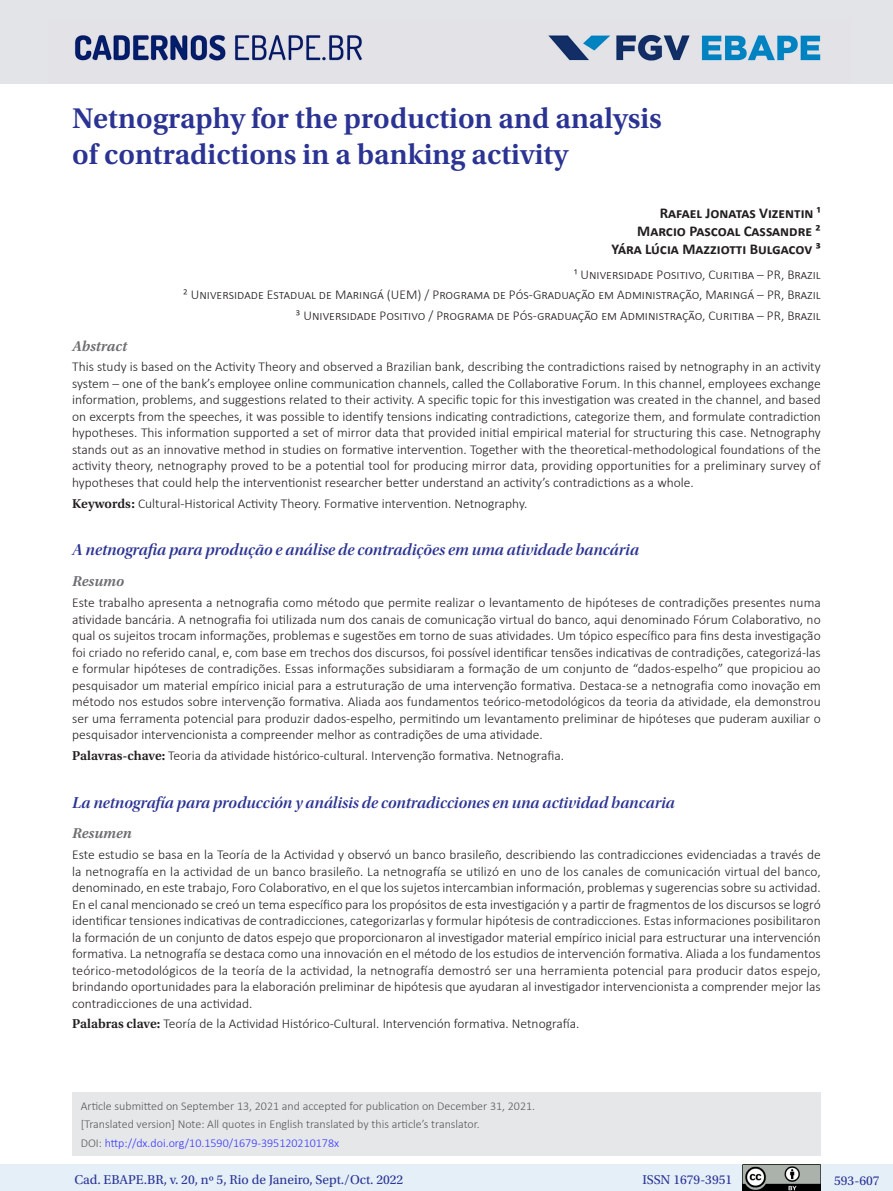
<style>
.page{position:relative;width:893px;height:1191px;background:#fff}
.page>*{position:absolute;margin:0;border:0;box-sizing:border-box;transform-origin:0 0}
._01_título_PT{font:600 30px/36px "Utopia Std";color:#2b3393}
._03_3_1_título_IN{font:16.5px "Utopia Std Semibold Disp It";color:#2b3393}
._02_autores{font:700 15px "Calibri";color:#231f20}
._03_0_titulo_resumo{font:italic 600 15px "Utopia Std";color:#6c6d70}
._03_1_1_resumo_PT{font:300 13.5px/16.5px "Calibri";color:#231f20;text-align:justify}
._03_3_2_resumo_IN{font:300 13.5px/16.5px "Calibri";color:#231f20;text-align:justify}
._02_autores_-_tit{font:300 13.5px "Calibri";color:#231f20}
._03_1_2_Keywords{font:300 13.5px "Calibri";color:#231f20}
._03_1_2_palavras-cha{font:300 13.5px "Calibri";color:#231f20}
.t1{font:13.5px "Utopia Std";color:#2b3393}
._06_3_nota_de_rodape{font:300 12px "Calibri";color:#57585a}
._06_3_nota_de_rodape-2{font:300 12px "Calibri";color:#33f}
.s1{font-family:"Utopia Std";font-weight:600}
.s2{color:#57585a}
</style>
<div class="page">
<div style="left:0;top:1164px;width:893px;height:27px;background:#e4eff8"></div>
<img style="left:743px;top:1164px;width:78px;height:27px">
<div style="left:0;top:0;width:893px;height:84px;background:#e3e4e8"></div>
<img style="left:74px;top:34px;width:747px;height:27px">
<div style="left:72px;top:1092px;width:749px;height:63px;background:#e6e7e9"></div>
<p class="_01_título_PT" style="left:72px;top:101px;width:591px">Netnography for the production and analysis of contradictions in a banking activity</p>
<p class="_02_autores" style="left:660px;top:203px;width:162px">Rafael Jonatas Vizentin ¹</p>
<p class="_02_autores" style="left:637px;top:221px;width:185px">Marcio Pascoal Cassandre ²</p>
<p class="_02_autores" style="left:612px;top:239px;width:211px">Yára Lúcia Mazziotti Bulgacov ³</p>
<p class="_02_autores_-_tit" style="left:574px;top:266px;width:248px">¹ Universidade Positivo, Curitiba – PR, Brazil</p>
<p class="_02_autores_-_tit" style="left:183px;top:286px;width:639px">² Universidade Estadual de Maringá (UEM) / Programa de Pós-Graduação em Administração, Maringá – PR, Brazil</p>
<p class="_02_autores_-_tit" style="left:296px;top:307px;width:526px">³ Universidade Positivo / Programa de Pós-graduação em Administração, Curitiba – PR, Brazil</p>
<p class="_03_0_titulo_resumo" style="left:72px;top:337px;width:57px">Abstract</p>
<p class="_03_3_2_resumo_IN" style="left:72px;top:358px;width:750px">This study is based on the Activity Theory and observed a Brazilian bank, describing the contradictions raised by netnography in an activity system – one of the bank’s employee online communication channels, called the Collaborative Forum. In this channel, employees exchange information, problems, and suggestions related to their activity. A specific topic for this investigation was created in the channel, and based on excerpts from the speeches, it was possible to identify tensions indicating contradictions, categorize them, and formulate contradiction hypotheses. This information supported a set of mirror data that provided initial empirical material for structuring this case. Netnography stands out as an innovative method in studies on formative intervention. Together with the theoretical-methodological foundations of the activity theory, netnography proved to be a potential tool for producing mirror data, providing opportunities for a preliminary survey of hypotheses that could help the interventionist researcher better understand an activity’s contradictions as a whole.</p>
<p class="_03_1_2_Keywords" style="left:72px;top:495px;width:457px"><span class="s1">Keywords:</span> Cultural-Historical Activity Theory. Formative intervention. Netnography.</p>
<p class="_03_3_1_título_IN" style="left:72px;top:541px;width:568px">A netnografia para produção e análise de contradições em uma atividade bancária</p>
<p class="_03_0_titulo_resumo" style="left:72px;top:573px;width:53px">Resumo</p>
<p class="_03_1_1_resumo_PT" style="left:72px;top:594px;width:750px">Este trabalho apresenta a netnografia como método que permite realizar o levantamento de hipóteses de contradições presentes numa atividade bancária. A netnografia foi utilizada num dos canais de comunicação virtual do banco, aqui denominado Fórum Colaborativo, no qual os sujeitos trocam informações, problemas e sugestões em torno de suas atividades. Um tópico específico para fins desta investigação foi criado no referido canal, e, com base em trechos dos discursos, foi possível identificar tensões indicativas de contradições, categorizá-las e formular hipóteses de contradições. Essas informações subsidiaram a formação de um conjunto de “dados-espelho” que propiciou ao pesquisador um material empírico inicial para a estruturação de uma intervenção formativa. Destaca-se a netnografia como inovação em método nos estudos sobre intervenção formativa. Aliada aos fundamentos teórico-metodológicos da teoria da atividade, ela demonstrou ser uma ferramenta potencial para produzir dados-espelho, permitindo um levantamento preliminar de hipóteses que puderam auxiliar o pesquisador intervencionista a compreender melhor as contradições de uma atividade.</p>
<p class="_03_1_2_Keywords" style="left:72px;top:747px;width:493px"><span class="s1">Palavras-chave:</span> Teoria da atividade histórico-cultural. Intervenção formativa. Netnografia.</p>
<p class="_03_3_1_título_IN" style="left:72px;top:793px;width:604px">La netnografía para producción y análisis de contradicciones en una actividad bancaria</p>
<p class="_03_0_titulo_resumo" style="left:72px;top:825px;width:61px">Resumen</p>
<p class="_03_1_1_resumo_PT" style="left:72px;top:846px;width:750px">Este estudio se basa en la Teoría de la Actividad y observó un banco brasileño, describiendo las contradicciones evidenciadas a través de la netnografía en la actividad de un banco brasileño. La netnografía se utilizó en uno de los canales de comunicación virtual del banco, denominado, en este trabajo, Foro Colaborativo, en el que los sujetos intercambian información, problemas y sugerencias sobre su actividad.<br>En el canal mencionado se creó un tema específico para los propósitos de esta investigación y a partir de fragmentos de los discursos se logró identificar tensiones indicativas de contradicciones, categorizarlas y formular hipótesis de contradicciones. Estas informaciones posibilitaron la formación de un conjunto de datos espejo que proporcionaron al investigador material empírico inicial para estructurar una intervención formativa. La netnografía se destaca como una innovación en el método de los estudios de intervención formativa. Aliada a los fundamentos teórico-metodológicos de la teoría de la actividad, la netnografía demostró ser una herramienta potencial para producir datos espejo, brindando oportunidades para la elaboración preliminar de hipótesis que ayudaran al investigador intervencionista a comprender mejor las contradicciones de una actividad.</p>
<p class="_03_1_2_palavras-cha" style="left:72px;top:1015px;width:509px"><span class="s1">Palabras clave:</span> Teoría de la Actividad Histórico-Cultural. Intervención formativa. Netnografía.</p>
<p class="_06_3_nota_de_rodape" style="left:81px;top:1098px;width:456px">Article submitted on September 13, 2021 and accepted for publication on December 31, 2021.</p>
<p class="_06_3_nota_de_rodape" style="left:81px;top:1116px;width:400px">[Translated version] Note: All quotes in English translated by this article’s translator.</p>
<p class="_06_3_nota_de_rodape-2" style="left:81px;top:1135px;width:260px"><span class="s2">DOI:</span> http://dx.doi.org/10.1590/1679-395120210178x</p>
<p class="t1" style="left:74px;top:1172px;width:331px">Cad. EBAPE.BR, v. 20, nº 5, Rio de Janeiro, Sept./Oct. 2022</p>
<p class="t1" style="left:642px;top:1172px;width:91px">ISSN 1679-3951</p>
<p class="t1" style="left:834px;top:1173px;width:47px">593-607</p>
</div>
